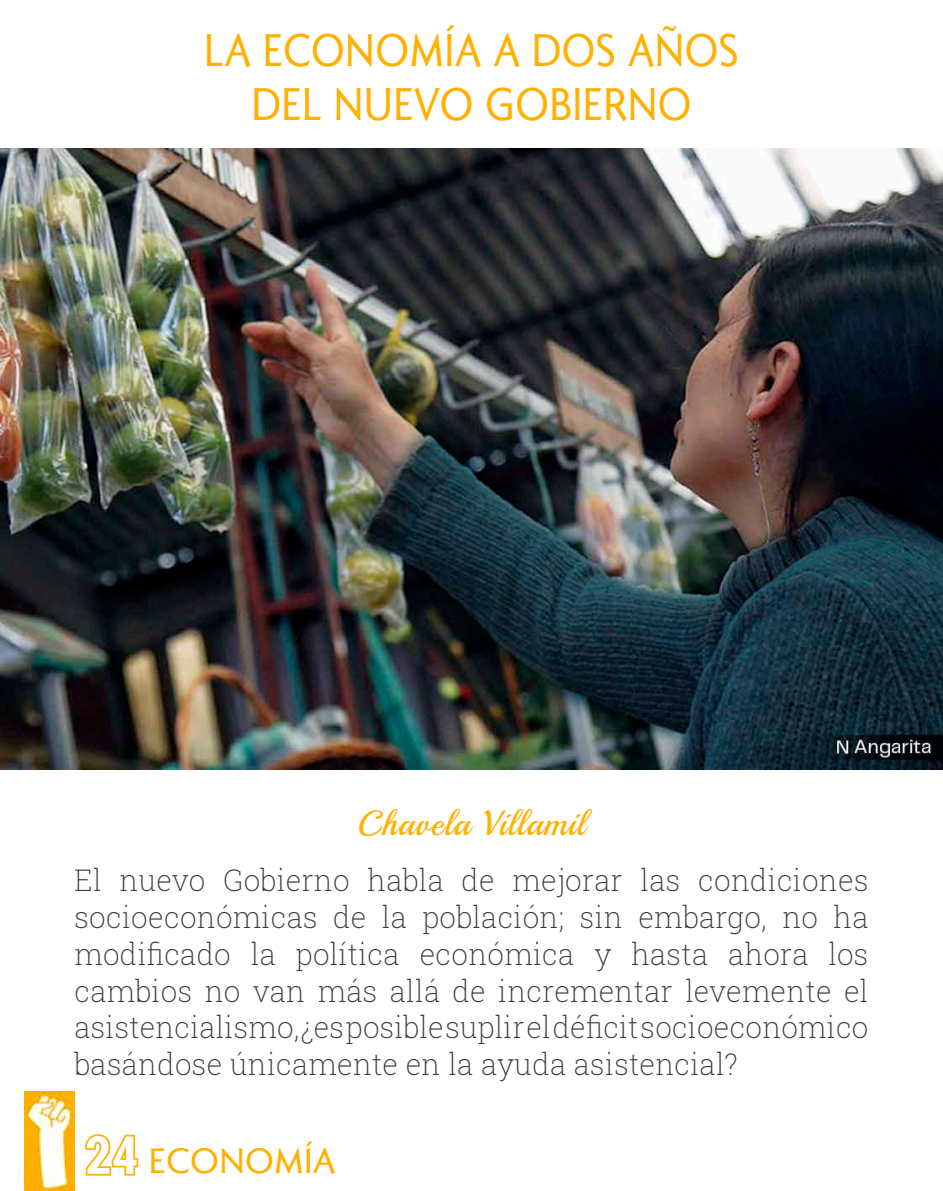
<style>
.page{position:relative;width:943px;height:1191px;background:#fff}
.page>*{position:absolute;margin:0;border:0;box-sizing:border-box;transform-origin:0 0}
.t1{font:45.5px/53.9px "Romanica";letter-spacing:.01em;color:#ffb000;text-align:center;scale:.9 1}
.t2{font:35px "Playball";letter-spacing:.025em;color:#ffb000}
.t3{font:35px "Romanica";letter-spacing:.01em;color:#ffb000}
.t4{font:200 29.75px/36.8px "Roboto Slab";letter-spacing:.01em;color:#3c3c3a;text-align:justify}
.s1{font-family:"Roboto Condensed";font-weight:700;font-size:52.5px}
</style>
<div class="page">
<img style="left:0;top:149px;width:943px;height:620px">
<img style="left:25px;top:1091px;width:49px;height:100px">
<h1 class="t1" style="left:204px;top:22px;width:595px">LA ECONOMÍA A DOS AÑOS<br>DEL NUEVO GOBIERNO</h1>
<p class="t2" style="left:357px;top:802px;width:229px">Chavela Villamil</p>
<p class="t4" style="left:74px;top:861px;width:795px">El nuevo Gobierno habla de mejorar las condiciones socioeconómicas de la población; sin embargo, no ha modificado la política económica y hasta ahora los cambios no van más allá de incrementar levemente el asistencialismo, ¿es posible suplir el déficit socioeconómico basándose únicamente en la ayuda asistencial?</p>
<p class="t3" style="left:85px;top:1137px;width:252px"><span class="s1">24</span> ECONOMÍA</p>
</div>
